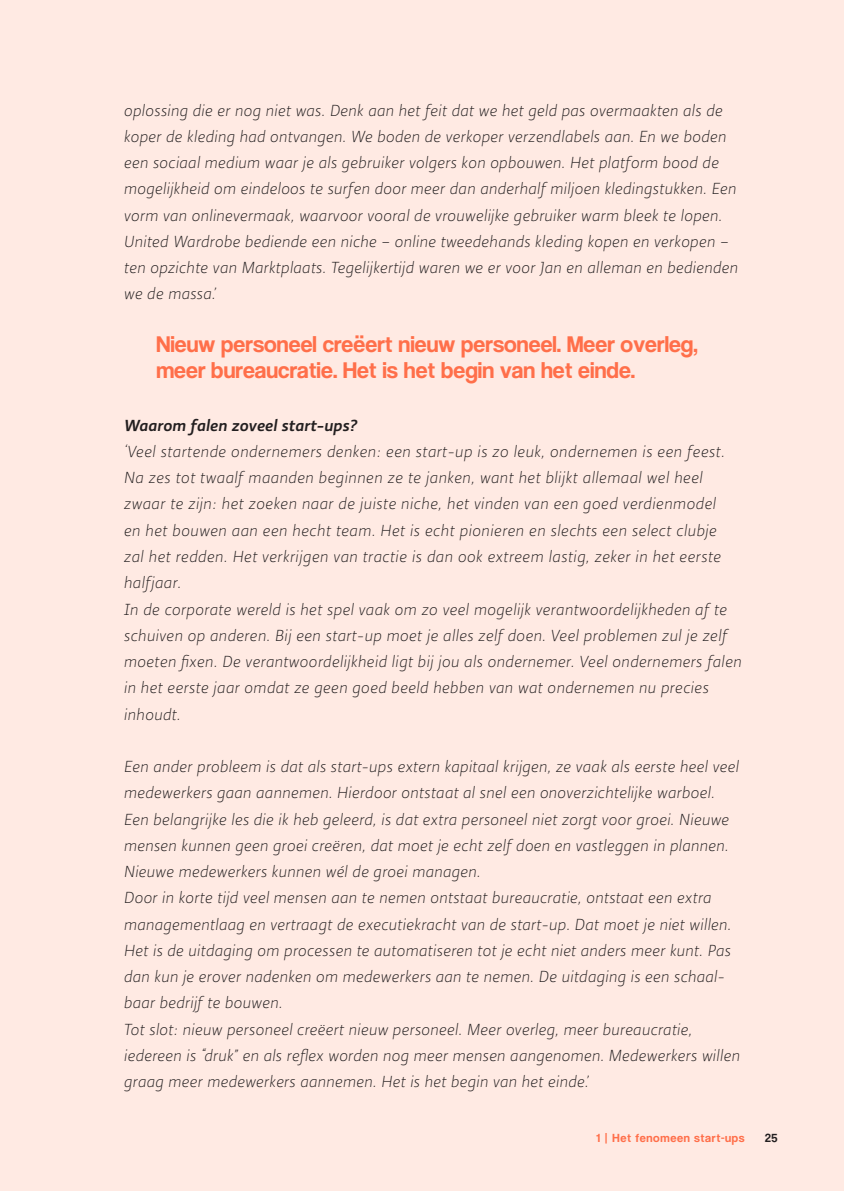
<style>
.page{position:relative;width:844px;height:1191px;background:#fff}
.page>*{position:absolute;margin:0;border:0;box-sizing:border-box;transform-origin:0 0}
.t1{font:23.62px/26.2px "Coolvetica 2023";color:#ff6f4a}
.t2{font:italic 300 16.62px/26.2px "Ratio";letter-spacing:.01em;color:#231f20}
.t3{font:italic 500 16.62px "Ratio";color:#231f20}
.t4{font:12.25px "Coolvetica 2023";letter-spacing:.05em;color:#ff6f4a}
.t5{font:12.25px "Coolvetica 2023";color:#231f20}
</style>
<div class="page">
<div style="left:0;top:0;width:843px;height:1191px;background:#ffeae3"></div>
<p class="t2" style="left:124px;top:97px;width:615px">oplossing die er nog niet was. Denk aan het feit dat we het geld pas overmaakten als de koper de kleding had ontvangen. We boden de verkoper verzendlabels aan. En we boden een sociaal medium waar je als gebruiker volgers kon opbouwen. Het platform bood de mogelijkheid om eindeloos te surfen door meer dan anderhalf miljoen kledingstukken. Een vorm van onlinevermaak, waarvoor vooral de vrouwelijke gebruiker warm bleek te lopen.<br>United Wardrobe bediende een niche – online tweedehands kleding kopen en verkopen – ten opzichte van Marktplaats. Tegelijkertijd waren we er voor Jan en alleman en bedienden we de massa.’</p>
<h1 class="t1" style="left:156px;top:328px;width:543px">Nieuw personeel creëert nieuw personeel. Meer overleg, meer bureaucratie. Het is het begin van het einde.</h1>
<p class="t3" style="left:124px;top:415px;width:235px">Waarom falen zoveel start-ups?</p>
<p class="t2" style="left:124px;top:439px;width:619px">‘Veel startende ondernemers denken: een start-up is zo leuk, ondernemen is een feest.<br>Na zes tot twaalf maanden beginnen ze te janken, want het blijkt allemaal wel heel zwaar te zijn: het zoeken naar de juiste niche, het vinden van een goed verdienmodel<br>en het bouwen aan een hecht team. Het is echt pionieren en slechts een select clubje<br>zal het redden. Het verkrijgen van tractie is dan ook extreem lastig, zeker in het eerste halfjaar.<br>In de corporate wereld is het spel vaak om zo veel mogelijk verantwoordelijkheden af te schuiven op anderen. Bij een start-up moet je alles zelf doen. Veel problemen zul je zelf moeten fixen. De verantwoordelijkheid ligt bij jou als ondernemer. Veel ondernemers falen in het eerste jaar omdat ze geen goed beeld hebben van wat ondernemen nu precies inhoudt.</p>
<p class="t2" style="left:124px;top:754px;width:617px">Een ander probleem is dat als start-ups extern kapitaal krijgen, ze vaak als eerste heel veel medewerkers gaan aannemen. Hierdoor ontstaat al snel een onoverzichtelijke warboel.<br>Een belangrijke les die ik heb geleerd, is dat extra personeel niet zorgt voor groei. Nieuwe mensen kunnen geen groei creëren, dat moet je echt zelf doen en vastleggen in plannen.<br>Nieuwe medewerkers kunnen wél de groei managen.<br>Door in korte tijd veel mensen aan te nemen ontstaat bureaucratie, ontstaat een extra managementlaag en vertraagt de executiekracht van de start-up. Dat moet je niet willen.<br>Het is de uitdaging om processen te automatiseren tot je echt niet anders meer kunt. Pas dan kun je erover nadenken om medewerkers aan te nemen. De uitdaging is een schaal&shy;baar bedrijf te bouwen.<br>Tot slot: nieuw personeel creëert nieuw personeel. Meer overleg, meer bureaucratie, iedereen is “druk” en als reflex worden nog meer mensen aangenomen. Medewerkers willen graag meer medewerkers aannemen. Het is het begin van het einde.’</p>
<p class="t4" style="left:596px;top:1128px;width:150px">1 | Het fenomeen start-ups</p>
<p class="t5" style="left:764px;top:1128px;width:14px">25</p>
</div>
